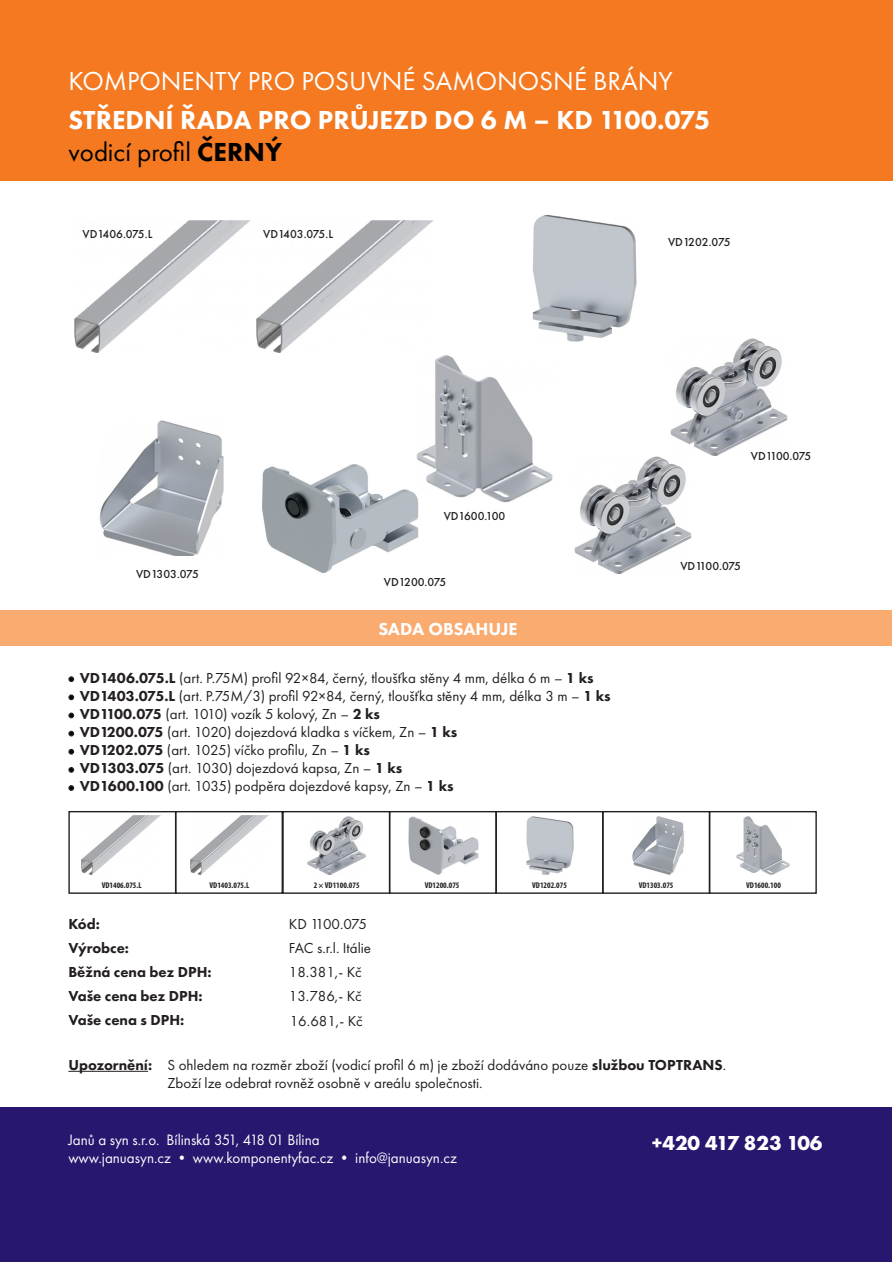
<style>
.page{position:relative;width:893px;height:1263px;background:#fff}
.page>*{position:absolute;margin:0;border:0;box-sizing:border-box;transform-origin:0 0}
.t1{font:800 27px "Futura PT";color:#fff}
.t2{font:27px "Futura PT";color:#fff}
.t3{font:27px "Futura PT";color:#000}
.t4{font:700 21px "Futura PT";color:#fff}
.t5{font:800 18px "Futura PT";color:#fff}
.t6{font:15.6px "Futura PT";color:#fff;scale:.96 1}
.t7{font:15px/18px "Futura PT";color:#231f20}
.t8{font:800 15px "Futura PT";color:#231f20}
.t9{font:15px "Futura PT";letter-spacing:-.055em;color:#231f20}
.t10{font:500 12px "Futura PT";color:#231f20}
.t11{font:500 12px "Futura PT";letter-spacing:-.035em;color:#231f20}
.t12{font:700 condensed 8.4px "Myriad Pro";color:#231f20}
.s1{font-weight:800}
</style>
<div class="page">
<div style="left:0;top:0;width:893px;height:180px;background:#f47920"></div>
<hr style="left:68px;top:1071px;width:80px;height:1px;background:#231f20">
<div style="left:1px;top:1107px;width:891px;height:155px;background:#29166f"></div>
<img style="left:307px;top:816px;width:59px;height:58px">
<img style="left:408px;top:816px;width:71px;height:58px">
<img style="left:632px;top:817px;width:52px;height:57px">
<img style="left:82px;top:815px;width:78px;height:59px">
<div style="left:68px;top:811px;width:108px;height:83px;border:1px solid #231f20"></div>
<img style="left:736px;top:817px;width:54px;height:57px">
<img style="left:526px;top:816px;width:48px;height:58px">
<svg style="left:68px;top:676px;width:6px;height:6px"></svg>
<svg style="left:68px;top:694px;width:6px;height:6px"></svg>
<svg style="left:68px;top:713px;width:6px;height:5px"></svg>
<svg style="left:68px;top:731px;width:6px;height:5px"></svg>
<svg style="left:68px;top:749px;width:6px;height:6px"></svg>
<svg style="left:68px;top:767px;width:6px;height:6px"></svg>
<div style="left:175px;top:811px;width:108px;height:83px;border:1px solid #231f20"></div>
<img style="left:190px;top:815px;width:78px;height:59px">
<div style="left:282px;top:811px;width:108px;height:83px;border:1px solid #231f20"></div>
<div style="left:389px;top:811px;width:108px;height:83px;border:1px solid #231f20"></div>
<div style="left:495px;top:811px;width:108px;height:83px;border:1px solid #231f20"></div>
<div style="left:602px;top:811px;width:108px;height:83px;border:1px solid #231f20"></div>
<div style="left:709px;top:811px;width:108px;height:83px;border:1px solid #231f20"></div>
<svg style="left:68px;top:785px;width:6px;height:6px"></svg>
<div style="left:1px;top:611px;width:891px;height:35px;background:#f9ab70"></div>
<img style="left:574px;top:457px;width:118px;height:117px">
<img style="left:532px;top:214px;width:105px;height:127px">
<img style="left:99px;top:420px;width:125px;height:136px">
<img style="left:74px;top:221px;width:176px;height:132px">
<img style="left:257px;top:221px;width:176px;height:132px">
<img style="left:416px;top:355px;width:137px;height:148px">
<img style="left:670px;top:338px;width:118px;height:117px">
<img style="left:263px;top:465px;width:155px;height:107px">
<p class="t2" style="left:68px;top:65px;width:606px">KOMPONENTY PRO POSUVNÉ SAMONOSNÉ BRÁNY</p>
<p class="t1" style="left:68px;top:103px;width:643px">STŘEDNÍ ŘADA PRO PRŮJEZD DO 6 M – KD 1100.075</p>
<p class="t3" style="left:68px;top:136px;width:215px">vodicí profil <span class="s1">ČERNÝ</span></p>
<p class="t10" style="left:83px;top:226px;width:71px">VD1406.075.L</p>
<p class="t10" style="left:263px;top:226px;width:71px">VD1403.075.L</p>
<p class="t10" style="left:668px;top:235px;width:64px">VD1202.075</p>
<p class="t10" style="left:136px;top:567px;width:64px">VD1303.075</p>
<p class="t10" style="left:444px;top:509px;width:63px">VD1600.100</p>
<p class="t10" style="left:384px;top:575px;width:64px">VD1200.075</p>
<p class="t5" style="left:378px;top:618px;width:141px">SADA OBSAHUJE</p>
<p class="t7" style="left:80px;top:669px;width:515px"><span class="s1">VD1406.075.L</span> (art. P.75M) profil 92×84, černý, tloušťka stěny 4 mm, délka 6 m – <span class="s1">1 ks</span></p>
<p class="t7" style="left:80px;top:687px;width:532px"><span class="s1">VD1403.075.L</span> (art. P.75M/3) profil 92×84, černý, tloušťka stěny 4 mm, délka 3 m – <span class="s1">1 ks</span></p>
<p class="t7" style="left:80px;top:705px;width:302px"><span class="s1">VD1100.075</span> (art. 1010) vozík 5 kolový, Zn – <span class="s1">2 ks</span></p>
<p class="t7" style="left:80px;top:723px;width:379px"><span class="s1">VD1200.075</span> (art. 1020) dojezdová kladka s víčkem, Zn – <span class="s1">1 ks</span></p>
<p class="t7" style="left:80px;top:741px;width:292px"><span class="s1">VD1202.075</span> (art. 1025) víčko profilu, Zn – <span class="s1">1 ks</span></p>
<p class="t7" style="left:80px;top:759px;width:324px"><span class="s1">VD1303.075</span> (art. 1030) dojezdová kapsa, Zn – <span class="s1">1 ks</span></p>
<p class="t7" style="left:80px;top:777px;width:375px"><span class="s1">VD1600.100</span> (art. 1035) podpěra dojezdové kapsy, Zn – <span class="s1">1 ks</span></p>
<p class="t11" style="left:751px;top:448px;width:62px">VD1100.075</p>
<p class="t11" style="left:680px;top:559px;width:62px">VD1100.075</p>
<p class="t12" style="left:102px;top:880px;width:41px">VD1406.075.L</p>
<p class="t12" style="left:209px;top:880px;width:41px">VD1403.075.L</p>
<p class="t12" style="left:314px;top:880px;width:47px">2 × VD1100.075</p>
<p class="t12" style="left:425px;top:880px;width:36px">VD1200.075</p>
<p class="t12" style="left:532px;top:880px;width:36px">VD1202.075</p>
<p class="t12" style="left:639px;top:880px;width:36px">VD1303.075</p>
<p class="t12" style="left:746px;top:880px;width:36px">VD1600.100</p>
<p class="t8" style="left:68px;top:915px;width:33px">Kód:</p>
<p class="t8" style="left:68px;top:939px;width:62px">Výrobce:</p>
<p class="t8" style="left:68px;top:963px;width:145px">Běžná cena bez DPH:</p>
<p class="t8" style="left:68px;top:987px;width:136px">Vaše cena bez DPH:</p>
<p class="t8" style="left:68px;top:1011px;width:118px">Vaše cena s DPH:</p>
<p class="t9" style="left:289px;top:915px;width:80px">KD 1100.075</p>
<p class="t7" style="left:289px;top:939px;width:84px">FAC s.r.l. Itálie</p>
<p class="t7" style="left:289px;top:963px;width:74px">18.381,- Kč</p>
<p class="t7" style="left:289px;top:987px;width:74px">13.786,- Kč</p>
<p class="t7" style="left:290px;top:1012px;width:74px">16.681,- Kč</p>
<p class="t8" style="left:68px;top:1055px;width:85px">Upozornění:</p>
<p class="t7" style="left:167px;top:1056px;width:560px">S ohledem na rozměr zboží (vodicí profil 6 m) je zboží dodáváno pouze <span class="s1">službou TOPTRANS</span>.<br>Zboží lze odebrat rovněž osobně v areálu společnosti.</p>
<p class="t6" style="left:68px;top:1130px;width:263px">Janů a syn s.r.o. Bílinská 351, 418 01 Bílina</p>
<p class="t6" style="left:68px;top:1148px;width:406px">www.januasyn.cz • www.komponentyfac.cz • info@januasyn.cz</p>
<p class="t4" style="left:652px;top:1129px;width:172px">+420 417 823 106</p>
</div>
